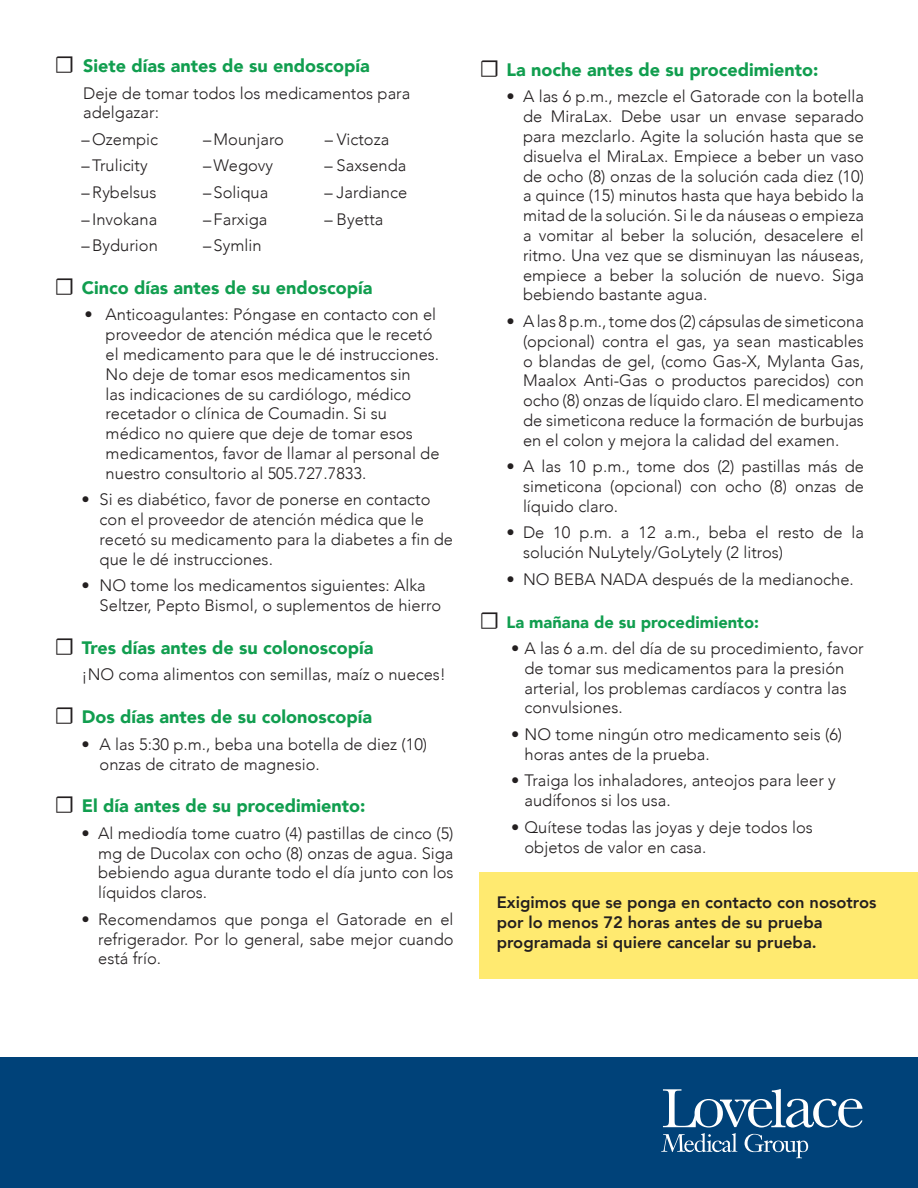
<style>
.page{position:relative;width:918px;height:1188px;background:#fff}
.page>*{position:absolute;margin:0;border:0;box-sizing:border-box;transform-origin:0 0}
.t1{font:900 18px "Avenir";color:#119e4f}
.t2{font:300 16.5px/19.8px "Avenir";color:#231f20}
.t3{font:800 16.5px/19.8px "Avenir";color:#231f20}
.t4{font:900 16.5px "Avenir";color:#119e4f}
.s1{font-family:"Minion Pro";font-weight:400;font-size:24px;color:#231f20}
</style>
<div class="page">
<div style="left:0;top:1057px;width:918px;height:131px;background:#004279"></div>
<svg style="left:661px;top:1089px;width:201px;height:69px"></svg>
<div style="left:480px;top:872px;width:438px;height:106px;background:#ffea70"></div>
<p class="t1" style="left:55px;top:50px;width:317px"><span class="s1">☐</span> Siete días antes de su endoscopía</p>
<p class="t2" style="left:83px;top:83px;width:329px">Deje de tomar todos los medicamentos para adelgazar:</p>
<p class="t2" style="left:82px;top:129px;width:78px">–Ozempic</p>
<p class="t2" style="left:203px;top:129px;width:82px">–Mounjaro</p>
<p class="t2" style="left:325px;top:129px;width:66px">– Victoza</p>
<p class="t2" style="left:82px;top:156px;width:68px">–Trulicity</p>
<p class="t2" style="left:203px;top:156px;width:72px">–Wegovy</p>
<p class="t2" style="left:325px;top:156px;width:83px">– Saxsenda</p>
<p class="t2" style="left:82px;top:182px;width:76px">–Rybelsus</p>
<p class="t2" style="left:203px;top:182px;width:67px">–Soliqua</p>
<p class="t2" style="left:325px;top:182px;width:84px">– Jardiance</p>
<p class="t2" style="left:82px;top:209px;width:77px">– Invokana</p>
<p class="t2" style="left:203px;top:209px;width:66px">–Farxiga</p>
<p class="t2" style="left:325px;top:209px;width:60px">– Byetta</p>
<p class="t2" style="left:82px;top:236px;width:78px">–Bydurion</p>
<p class="t2" style="left:203px;top:236px;width:60px">–Symlin</p>
<p class="t1" style="left:55px;top:272px;width:319px"><span class="s1">☐</span> Cinco días antes de su endoscopía</p>
<p class="t2" style="left:106px;top:305px;width:335px;text-indent:-21px">• Anticoagulantes: Póngase en contacto con el proveedor de atención médica que le recetó el medicamento para que le dé instrucciones.<br>No deje de tomar esos medicamentos sin<br>las indicaciones de su cardiólogo, médico recetador o clínica de Coumadin. Si su médico no quiere que deje de tomar esos medicamentos, favor de llamar al personal de nuestro consultorio al 505.727.7833.</p>
<p class="t2" style="left:100px;top:490px;width:355px;text-indent:-18px">• Si es diabético, favor de ponerse en contacto con el proveedor de atención médica que le recetó su medicamento para la diabetes a fin de que le dé instrucciones.</p>
<p class="t2" style="left:100px;top:576px;width:343px;text-indent:-18px">• NO tome los medicamentos siguientes: Alka<br>Seltzer, Pepto Bismol, o suplementos de hierro</p>
<p class="t1" style="left:55px;top:632px;width:320px"><span class="s1">☐</span> Tres días antes de su colonoscopía</p>
<p class="t2" style="left:82px;top:665px;width:366px">¡NO coma alimentos con semillas, maíz o nueces!</p>
<p class="t1" style="left:55px;top:701px;width:319px"><span class="s1">☐</span> Dos días antes de su colonoscopía</p>
<p class="t2" style="left:100px;top:734px;width:329px;text-indent:-18px">• A las 5:30 p.m., beba una botella de diez (10) onzas de citrato de magnesio.</p>
<p class="t1" style="left:55px;top:791px;width:312px"><span class="s1">☐</span> El día antes de su procedimiento:</p>
<p class="t2" style="left:98px;top:823px;width:357px;text-align:justify;text-indent:-17px">• Al mediodía tome cuatro (4) pastillas de cinco (5) mg de Ducolax con ocho (8) onzas de agua. Siga bebiendo agua durante todo el día junto con los líquidos claros.</p>
<p class="t2" style="left:98px;top:909px;width:357px;text-align:justify;text-indent:-17px">• Recomendamos que ponga el Gatorade en el refrigerador. Por lo general, sabe mejor cuando está frío.</p>
<p class="t1" style="left:480px;top:54px;width:341px"><span class="s1">☐</span> La noche antes de su procedimiento:</p>
<p class="t2" style="left:523px;top:87px;width:342px;text-align:justify;text-indent:-16px">• A las 6 p.m., mezcle el Gatorade con la botella de MiraLax. Debe usar un envase separado para mezclarlo. Agite la solución hasta que se disuelva el MiraLax. Empiece a beber un vaso de ocho (8) onzas de la solución cada diez (10) a quince (15) minutos hasta que haya bebido la mitad de la solución. Si le da náuseas o empieza a vomitar al beber la solución, desacelere el ritmo. Una vez que se disminuyan las náuseas, empiece a beber la solución de nuevo. Siga bebiendo bastante agua.</p>
<p class="t2" style="left:523px;top:311px;width:342px;text-align:justify;text-indent:-16px">• A las 8 p.m., tome dos (2) cápsulas de simeticona (opcional) contra el gas, ya sean masticables o blandas de gel, (como Gas-X, Mylanta Gas, Maalox Anti-Gas o productos parecidos) con ocho (8) onzas de líquido claro. El medicamento de simeticona reduce la formación de burbujas en el colon y mejora la calidad del examen.</p>
<p class="t2" style="left:523px;top:457px;width:342px;text-align:justify;text-indent:-16px">• A las 10 p.m., tome dos (2) pastillas más de simeticona (opcional) con ocho (8) onzas de líquido claro.</p>
<p class="t2" style="left:523px;top:523px;width:342px;text-indent:-16px">• De 10 p.m. a 12 a.m., beba el resto de la solución NuLytely/GoLytely (2 litros)</p>
<p class="t2" style="left:507px;top:569px;width:349px">• NO BEBA NADA después de la medianoche.</p>
<p class="t4" style="left:480px;top:608px;width:281px"><span class="s1">☐</span> La mañana de su procedimiento:</p>
<p class="t2" style="left:525px;top:639px;width:341px;text-indent:-14px">• A las 6 a.m. del día de su procedimiento, favor de tomar sus medicamentos para la presión arterial, los problemas cardíacos y contra las convulsiones.</p>
<p class="t2" style="left:525px;top:724px;width:319px;text-indent:-14px">• NO tome ningún otro medicamento seis (6) horas antes de la prueba.</p>
<p class="t2" style="left:525px;top:771px;width:313px;text-indent:-14px">• Traiga los inhaladores, anteojos para leer y audífonos si los usa.</p>
<p class="t2" style="left:525px;top:817px;width:290px;text-indent:-14px">• Quítese todas las joyas y deje todos los objetos de valor en casa.</p>
<p class="t3" style="left:497px;top:892px;width:381px">Exigimos que se ponga en contacto con nosotros por lo menos 72 horas antes de su prueba programada si quiere cancelar su prueba.</p>
</div>
